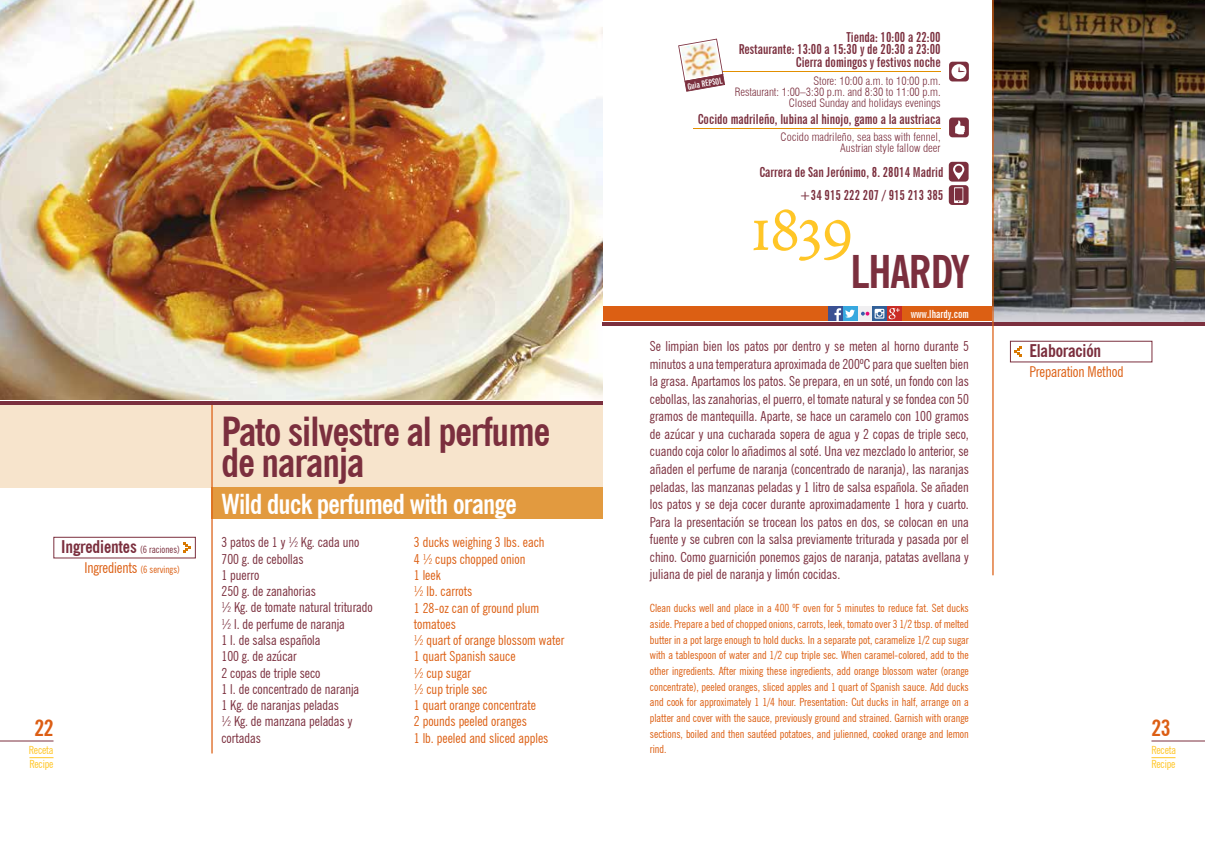
<style>
.page{position:relative;width:1205px;height:851px;background:#fff}
.page>*{position:absolute;margin:0;border:0;box-sizing:border-box;transform-origin:0 0}
.t1{font:75.62px "Adobe Jenson Regular SC";color:#ffc627}
.t2{font:700 condensed 45px "News Gothic BT";letter-spacing:-.025em;color:#7b2f3e}
.t3{font:700 condensed 40px/31.2px "News Gothic BT";letter-spacing:-.025em;color:#7b2f3e}
.t4{font:700 condensed 27.5px "News Gothic BT";letter-spacing:-.025em;color:#fff}
.t5{font:700 condensed 22.5px "News Gothic BT";color:#dc5e14}
.t6{font:700 condensed 17.5px "News Gothic BT";letter-spacing:-.01em;color:#7b2f3e}
.t7{font:condensed 15px "News Gothic BT";letter-spacing:-.01em;color:#dc5f13}
.t8{font:condensed 13.75px/17.5px "News Gothic BT";color:#7b2f3e}
.t9{font:condensed 13.75px/16.2px "News Gothic BT";color:#dc5f13}
.t10{font:700 extra-condensed 13.75px/12.5px "News Gothic BT";color:#7b2f3e;text-align:right}
.t11{font:condensed 11.25px/15.6px "News Gothic BT";color:#dc5f13;text-align:justify}
.t12{font:300 condensed 11.25px/11.2px "Swiss 721 BT";color:#7b2f3e;text-align:right}
.t13{font:condensed 11.25px/13.8px "News Gothic BT";letter-spacing:-.01em;color:#ffc627}
.t14{font:700 extra-condensed 11.25px "News Gothic BT";color:#fff}
.t15{font:700 extra-condensed 8.75px "News Gothic BT";color:#fff}
.s1{font-weight:400;font-size:10px}
.s2{font-size:10px}
</style>
<div class="page">
<hr style="left:0;top:740px;width:54px;height:1px;background:#7b2f3e">
<svg style="left:29px;top:757px;width:25px;height:1px"></svg>
<hr style="left:1151px;top:740px;width:54px;height:1px;background:#7b2f3e">
<svg style="left:1151px;top:757px;width:24px;height:1px"></svg>
<div style="left:602px;top:306px;width:390px;height:15px;background:#dc5f13"></div>
<div style="left:0;top:404px;width:602px;height:83px;background:#f7e4cc"></div>
<div style="left:211px;top:487px;width:391px;height:32px;background:#e29a3f"></div>
<img style="left:0;top:0;width:602px;height:400px">
<hr style="left:211px;top:401px;width:2px;height:352px;background:#dc5f13">
<hr style="left:602px;top:322px;width:603px;height:3px;background:#7b2f3e">
<hr style="left:0;top:401px;width:602px;height:3px;background:#7b2f3e">
<img style="left:993px;top:0;width:212px;height:322px">
<div style="left:54px;top:537px;width:142px;height:21px;border:1px solid #7b2f3e"></div>
<svg style="left:184px;top:542px;width:6px;height:11px"></svg>
<hr style="left:992px;top:0;width:1px;height:575px;background:#dc5f13">
<div style="left:949px;top:162px;width:19px;height:19px;background:#7b2f3e;border-radius:3px"></div>
<svg style="left:953px;top:164px;width:11px;height:15px"></svg>
<div style="left:955px;top:166px;width:7px;height:7px;background:#7b2f3e;border-radius:50%"></div>
<div style="left:949px;top:185px;width:19px;height:20px;background:#7b2f3e;border-radius:3px"></div>
<svg style="left:954px;top:187px;width:9px;height:16px"></svg>
<div style="left:955px;top:188px;width:7px;height:12px;background:#7b2f3e"></div>
<div style="left:949px;top:117px;width:20px;height:20px;background:#7b2f3e;border-radius:3px"></div>
<svg style="left:955px;top:120px;width:10px;height:14px"></svg>
<hr style="left:693px;top:71px;width:248px;height:1px;background:#e28f00">
<div style="left:949px;top:62px;width:20px;height:19px;background:#7b2f3e;border-radius:3px"></div>
<div style="left:951px;top:64px;width:15px;height:15px;background:#fff;border-radius:50%"></div>
<svg style="left:958px;top:66px;width:7px;height:6px"></svg>
<hr style="left:693px;top:128px;width:248px;height:1px;background:#e28f00">
<div style="left:1010px;top:341px;width:142px;height:21px;border:1px solid #7b2f3e"></div>
<svg style="left:1015px;top:346px;width:6px;height:11px"></svg>
<svg style="left:678px;top:39px;width:47px;height:53px"></svg>
<div style="left:857px;top:306px;width:15px;height:15px;background:#f0eff1"></div>
<div style="left:887px;top:306px;width:14px;height:15px;background:#ca2d25"></div>
<div style="left:872px;top:306px;width:15px;height:15px;background:#316098"></div>
<svg style="left:861px;top:308px;width:39px;height:11px"></svg>
<div style="left:828px;top:306px;width:14px;height:15px;background:#3b5193"></div>
<div style="left:842px;top:306px;width:15px;height:15px;background:#37a8df"></div>
<svg style="left:834px;top:308px;width:21px;height:13px"></svg>
<p class="t6" style="left:61px;top:536px;width:120px">Ingredientes <span class="s1">(6 raciones)</span></p>
<p class="t7" style="left:84px;top:558px;width:97px">Ingredients <span class="s2">(6 servings)</span></p>
<h3 class="t5" style="left:34px;top:714px;width:21px">22</h3>
<p class="t13" style="left:29px;top:743px;width:26px">Receta<br>Recipe</p>
<h3 class="t3" style="left:221px;top:415px;width:330px">Pato silvestre al perfume de naranja</h3>
<h3 class="t4" style="left:221px;top:487px;width:297px">Wild duck perfumed with orange</h3>
<p class="t8" style="left:221px;top:534px;width:153px;line-height:16.2px">3 patos de 1 y ½ Kg. cada uno<br>700 g. de cebollas<br>1 puerro<br>250 g. de zanahorias<br>½ Kg. de tomate natural triturado ½ l. de perfume de naranja<br>1 l. de salsa española<br>100 g. de azúcar<br>2 copas de triple seco<br>1 l. de concentrado de naranja<br>1 Kg. de naranjas peladas<br>½ Kg. de manzana peladas y cortadas</p>
<p class="t9" style="left:414px;top:534px;width:152px">3 ducks weighing 3 lbs. each<br>4 ½ cups chopped onion<br>1 leek<br>½ lb. carrots<br>1 28-oz can of ground plum tomatoes<br>½ quart of orange blossom water<br>1 quart Spanish sauce<br>½ cup sugar<br>½ cup triple sec<br>1 quart orange concentrate<br>2 pounds peeled oranges<br>1 lb. peeled and sliced apples</p>
<p class="t10" style="left:739px;top:30px;width:203px">Tienda: 10:00 a 22:00<br>Restaurante: 13:00 a 15:30 y de 20:30 a 23:00<br>Cierra domingos y festivos noche</p>
<p class="t12" style="left:735px;top:75px;width:207px">Store: 10:00 a.m. to 10:00 p.m.<br>Restaurant: 1:00–3:30 p.m. and 8:30 to 11:00 p.m.<br>Closed Sunday and holidays evenings</p>
<p class="t10" style="left:698px;top:112px;width:244px">Cocido madrileño, lubina al hinojo, gamo a la austriaca</p>
<p class="t12" style="left:780px;top:131px;width:162px">Cocido madrileño, sea bass with fennel,<br>Austrian style fallow deer</p>
<p class="t15" style="left:686px;top:81px;width:37px;rotate:-10deg">Guia REPSOL</p>
<p class="t10" style="left:759px;top:160px;width:186px;line-height:23.4px">Carrera de San Jerónimo, 8. 28014 Madrid +34 915 222 207 / 915 213 385</p>
<h1 class="t1" style="left:751px;top:188px;width:104px">1839</h1>
<h2 class="t2" style="left:850px;top:244px;width:120px">LHARDY</h2>
<p class="t14" style="left:911px;top:307px;width:60px">www.lhardy.com</p>
<p class="t8" style="left:650px;top:337px;width:320px;text-align:justify">Se limpian bien los patos por dentro y se meten al horno durante 5 minutos a una temperatura aproximada de 200ºC para que suelten bien la grasa. Apartamos los patos. Se prepara, en un soté, un fondo con las cebollas, las zanahorias, el puerro, el tomate natural y se fondea con 50 gramos de mantequilla. Aparte, se hace un caramelo con 100 gramos de azúcar y una cucharada sopera de agua y 2 copas de triple seco, cuando coja color lo añadimos al soté. Una vez mezclado lo anterior, se añaden el perfume de naranja (concentrado de naranja), las naranjas peladas, las manzanas peladas y 1 litro de salsa española. Se añaden los patos y se deja cocer durante aproximadamente 1 hora y cuarto.<br>Para la presentación se trocean los patos en dos, se colocan en una fuente y se cubren con la salsa previamente triturada y pasada por el chino. Como guarnición ponemos gajos de naranja, patatas avellana y juliana de piel de naranja y limón cocidas.</p>
<p class="t11" style="left:650px;top:600px;width:320px">Clean ducks well and place in a 400 ºF oven for 5 minutes to reduce fat. Set ducks aside. Prepare a bed of chopped onions, carrots, leek, tomato over 3 1/2 tbsp. of melted butter in a pot large enough to hold ducks. In a separate pot, caramelize 1/2 cup sugar with a tablespoon of water and 1/2 cup triple sec. When caramel-colored, add to the other ingredients. After mixing these ingredients, add orange blossom water (orange concentrate), peeled oranges, sliced apples and 1 quart of Spanish sauce. Add ducks and cook for approximately 1 1/4 hour. Presentation: Cut ducks in half, arrange on a platter and cover with the sauce, previously ground and strained. Garnish with orange sections, boiled and then sautéed potatoes, and julienned, cooked orange and lemon rind.</p>
<p class="t6" style="left:1029px;top:340px;width:73px">Elaboración</p>
<p class="t7" style="left:1029px;top:362px;width:96px">Preparation Method</p>
<h3 class="t5" style="left:1151px;top:714px;width:21px">23</h3>
<p class="t13" style="left:1151px;top:743px;width:26px">Receta<br>Recipe</p>
</div>
